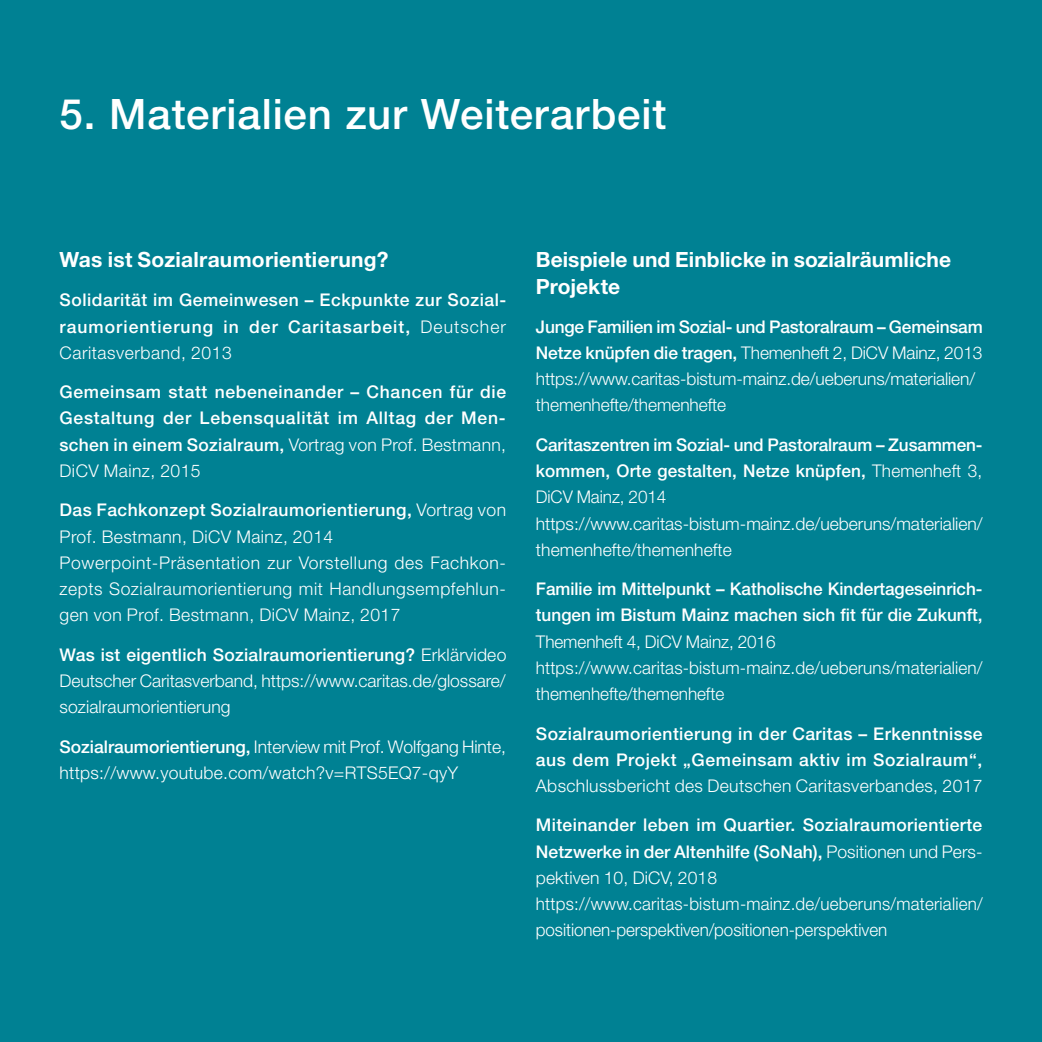
<style>
.page{position:relative;width:1042px;height:1042px;background:#008193}
.page>*{position:absolute;margin:0;border:0;box-sizing:border-box;transform-origin:0 0}
.t1{font:500 42px "Helvetica Neue LT Std";letter-spacing:.02em;color:#fff}
.t2{font:700 21px/27.1px "Helvetica Neue LT Std";letter-spacing:.005em;color:#fff}
.t3{font:300 17.5px/26.2px "Helvetica Neue LT Std";letter-spacing:.005em;color:#fff}
.t4{font:500 17.5px/26.2px "Helvetica Neue LT Std";letter-spacing:.025em;color:#fff;text-align:justify}
.t5{font:300 17.5px/26.2px "Helvetica Neue LT Std";letter-spacing:.03em;color:#fff}
.t6{font:500 17.5px/26.2px "Helvetica Neue LT Std";color:#fff}
.s1{font-weight:300}
.s2{font-weight:500}
</style>
<div class="page">
<h1 class="t1" style="left:60px;top:89px;width:608px">5. Materialien zur Weiterarbeit</h1>
<p class="t2" style="left:60px;top:245px;width:330px">Was ist Sozialraumorientierung?</p>
<p class="t4" style="left:60px;top:287px;width:448px">Solidarität im Gemeinwesen – Eckpunkte zur Sozial&shy;raumorientierung in der Caritasarbeit, <span class="s1">Deutscher Caritasverband, 2013</span></p>
<p class="t4" style="left:60px;top:379px;width:448px">Gemeinsam statt nebeneinander – Chancen für die Gestaltung der Lebensqualität im Alltag der Men&shy;schen in einem Sozialraum, <span class="s1">Vortrag von Prof. Bestmann, DiCV Mainz, 2015</span></p>
<p class="t5" style="left:60px;top:497px;width:448px"><span class="s2">Das Fachkonzept Sozialraumorientierung,</span> Vortrag von Prof. Bestmann, DiCV Mainz, 2014<br>Powerpoint-Präsentation zur Vorstellung des Fachkon&shy;zepts Sozialraumorientierung mit Handlungsempfehlun&shy;gen von Prof. Bestmann, DiCV Mainz, 2017</p>
<p class="t3" style="left:60px;top:641px;width:448px;text-align:justify"><span class="s2">Was ist eigentlich Sozialraumorientierung?</span> Erklärvideo Deutscher Caritasverband, https://www.caritas.de/glossare/ sozialraumorientierung</p>
<p class="t3" style="left:60px;top:733px;width:448px"><span class="s2">Sozialraumorientierung,</span> Interview mit Prof. Wolfgang Hinte, https://www.youtube.com/watch?v=RTS5EQ7-qyY</p>
<p class="t2" style="left:536px;top:245px;width:417px">Beispiele und Einblicke in sozialräumliche<br>Projekte</p>
<p class="t3" style="left:536px;top:313px;width:448px"><span class="s2">Junge Familien im Sozial- und Pastoralraum – Gemeinsam Netze knüpfen die tragen,</span> Themenheft 2, DiCV Mainz, 2013 https://www.caritas-bistum-mainz.de/ueberuns/materialien/ themenhefte/themenhefte</p>
<p class="t3" style="left:536px;top:431px;width:448px"><span class="s2">Caritaszentren im Sozial- und Pastoralraum – Zusammen&shy;kommen, Orte gestalten, Netze knüpfen,</span> Themenheft 3, DiCV Mainz, 2014 https://www.caritas-bistum-mainz.de/ueberuns/materialien/ themenhefte/themenhefte</p>
<p class="t6" style="left:536px;top:575px;width:448px">Familie im Mittelpunkt – Katholische Kindertageseinrich&shy;tungen im Bistum Mainz machen sich fit für die Zukunft,</p>
<p class="t3" style="left:536px;top:628px;width:448px">Themenheft 4, DiCV Mainz, 2016 https://www.caritas-bistum-mainz.de/ueberuns/materialien/ themenhefte/themenhefte</p>
<p class="t4" style="left:536px;top:720px;width:448px">Sozialraumorientierung in der Caritas – Erkenntnisse aus dem Projekt „Gemeinsam aktiv im Sozialraum“,</p>
<p class="t3" style="left:536px;top:772px;width:448px">Abschlussbericht des Deutschen Caritasverbandes, 2017</p>
<p class="t3" style="left:536px;top:812px;width:448px"><span class="s2">Miteinander leben im Quartier. Sozialraumorientierte Netzwerke in der Altenhilfe (SoNah),</span> Positionen und Pers&shy;pektiven 10, DiCV, 2018 https://www.caritas-bistum-mainz.de/ueberuns/materialien/ positionen-perspektiven/positionen-perspektiven</p>
</div>
